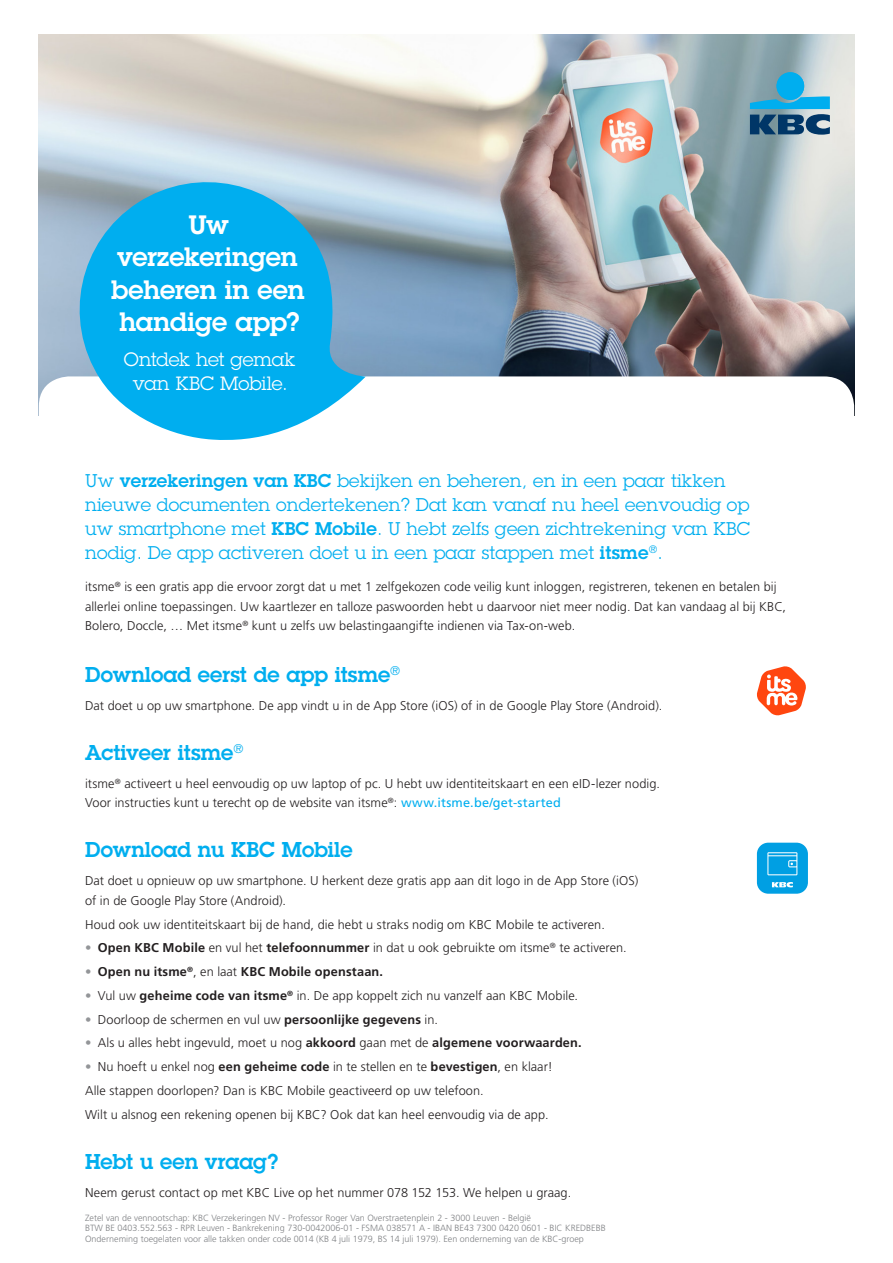
<style>
.page{position:relative;width:893px;height:1263px;background:#fff}
.page>*{position:absolute;margin:0;border:0;box-sizing:border-box;transform-origin:0 0}
.cover_bubble_titel{font:600 26.1px/32.5px "Lubalin Graph Std";letter-spacing:-.005em;color:#fff;text-align:center}
.titel_1{font:600 21px "Lubalin Graph Std";color:#00aeef}
.cover_bubble_titel-2{font:18.75px "Lubalin Graph Std";letter-spacing:-.01em;color:#fff}
.inleiding_1{font:18px/24px "Lubalin Graph Std";letter-spacing:.01em;color:#00aeef}
.body{font:300 12.75px/19.5px "Frutiger LT Std";letter-spacing:.005em;color:#231f20}
.t1{font:700 12.75px "Frutiger LT Std";letter-spacing:.015em;color:#231f20}
.voetnoot{font:300 9px "Frutiger LT Std";color:#808285}
.s1{font-weight:600}
.s2{font-weight:400;color:#00aeef}
.s3{font-weight:700;color:#939598}
.s4{font-weight:700}
.s5{color:#939598}
.s6{font-weight:300}
</style>
<div class="page">
<img style="left:38px;top:34px;width:817px;height:342px">
<svg style="left:38px;top:376px;width:817px;height:40px"></svg>
<svg style="left:62px;top:164px;width:304px;height:276px;background:#42b8e7"></svg>
<svg style="left:750px;top:96px;width:80px;height:39px;background:#3d84a8"></svg>
<div style="left:776px;top:72px;width:28px;height:28px;background:#00aeef;border-radius:50%"></div>
<div style="left:757px;top:843px;width:51px;height:51px;background:#009fe3;border-radius:11px"></div>
<svg style="left:772px;top:882px;width:21px;height:5px"></svg>
<svg style="left:767px;top:852px;width:30px;height:23px"></svg>
<svg style="left:757px;top:666px;width:49px;height:49px"></svg>
<p class="cover_bubble_titel" style="left:111px;top:208px;width:195px">Uw verzekeringen beheren in een handige app?</p>
<p class="cover_bubble_titel-2" style="left:124px;top:348px;width:173px">Ontdek het gemak</p>
<p class="cover_bubble_titel-2" style="left:133px;top:371px;width:156px">van KBC Mobile.</p>
<p class="inleiding_1" style="left:85px;top:468px;width:667px">Uw <span class="s1">verzekeringen van KBC</span> bekijken en beheren, en in een paar tikken nieuwe documenten ondertekenen? Dat kan vanaf nu heel eenvoudig op uw smartphone met <span class="s1">KBC Mobile</span>. U hebt zelfs geen zichtrekening van KBC nodig. De app activeren doet u in een paar stappen met <span class="s1">itsme</span><sup>®</sup>.</p>
<p class="body" style="left:85px;top:577px;width:703px">itsme<sup>®</sup> is een gratis app die ervoor zorgt dat u met 1 zelfgekozen code veilig kunt inloggen, registreren, tekenen en betalen bij allerlei online toepassingen. Uw kaartlezer en talloze paswoorden hebt u daarvoor niet meer nodig. Dat kan vandaag al bij KBC,<br>Bolero, Doccle, … Met itsme<sup>®</sup> kunt u zelfs uw belastingaangifte indienen via Tax-on-web.</p>
<p class="titel_1" style="left:85px;top:660px;width:317px">Download eerst de app itsme<sup>®</sup></p>
<p class="body" style="left:85px;top:696px;width:579px">Dat doet u op uw smartphone. De app vindt u in de App Store (iOS) of in de Google Play Store (Android).</p>
<p class="titel_1" style="left:85px;top:738px;width:160px">Activeer itsme<sup>®</sup></p>
<p class="body" style="left:85px;top:774px;width:576px">itsme<sup>®</sup> activeert u heel eenvoudig op uw laptop of pc. U hebt uw identiteitskaart en een eID-lezer nodig.<br>Voor instructies kunt u terecht op de website van itsme<sup>®</sup>: <span class="s2">www.itsme.be/get-started</span></p>
<p class="titel_1" style="left:85px;top:836px;width:269px">Download nu KBC Mobile</p>
<p class="body" style="left:85px;top:871px;width:555px">Dat doet u opnieuw op uw smartphone. U herkent deze gratis app aan dit logo in de App Store (iOS) of in de Google Play Store (Android).</p>
<p class="body" style="left:85px;top:915px;width:521px">Houd ook uw identiteitskaart bij de hand, die hebt u straks nodig om KBC Mobile te activeren.</p>
<p class="body" style="left:85px;top:938px;width:543px"><span class="s3">•</span> <span class="s4">Open KBC Mobile</span> en vul het <span class="s4">telefoonnummer</span> in dat u ook gebruikte om itsme<sup>®</sup> te activeren.</p>
<p class="t1" style="left:85px;top:964px;width:300px"><span class="s5">•</span> Open nu itsme<sup>®</sup><span class="s6">, en laat</span> KBC Mobile openstaan.</p>
<p class="body" style="left:85px;top:986px;width:495px"><span class="s5">•</span> Vul uw <span class="s4">geheime code van itsme</span><sup>®</sup> in. De app koppelt zich nu vanzelf aan KBC Mobile.</p>
<p class="body" style="left:85px;top:1010px;width:354px"><span class="s5">•</span> Doorloop de schermen en vul uw <span class="s4">persoonlijke gegevens</span> in.</p>
<p class="body" style="left:85px;top:1033px;width:498px"><span class="s5">•</span> Als u alles hebt ingevuld, moet u nog <span class="s4">akkoord</span> gaan met de <span class="s4">algemene voorwaarden.</span></p>
<p class="body" style="left:85px;top:1057px;width:469px"><span class="s5">•</span> Nu hoeft u enkel nog <span class="s4">een geheime code</span> in te stellen en te <span class="s4">bevestigen</span>, en klaar!</p>
<p class="body" style="left:85px;top:1081px;width:400px">Alle stappen doorlopen? Dan is KBC Mobile geactiveerd op uw telefoon.</p>
<p class="body" style="left:85px;top:1105px;width:465px">Wilt u alsnog een rekening openen bij KBC? Ook dat kan heel eenvoudig via de app.</p>
<p class="titel_1" style="left:85px;top:1148px;width:195px">Hebt u een vraag?</p>
<p class="body" style="left:85px;top:1183px;width:488px">Neem gerust contact op met KBC Live op het nummer 078 152 153. We helpen u graag.</p>
<p class="voetnoot" style="left:85px;top:1213px;width:447px">Zetel van de vennootschap: KBC Verzekeringen NV - Professor Roger Van Overstraetenplein 2 - 3000 Leuven - België</p>
<p class="voetnoot" style="left:85px;top:1223px;width:522px">BTW BE 0403.552.563 - RPR Leuven - Bankrekening 730-0042006-01 - FSMA 038571 A - IBAN BE43 7300 0420 0601 - BIC KREDBEBB</p>
<p class="voetnoot" style="left:85px;top:1234px;width:500px">Onderneming toegelaten voor alle takken onder code 0014 (KB 4 juli 1979, BS 14 juli 1979). Een onderneming van de KBC-groep</p>
</div>
